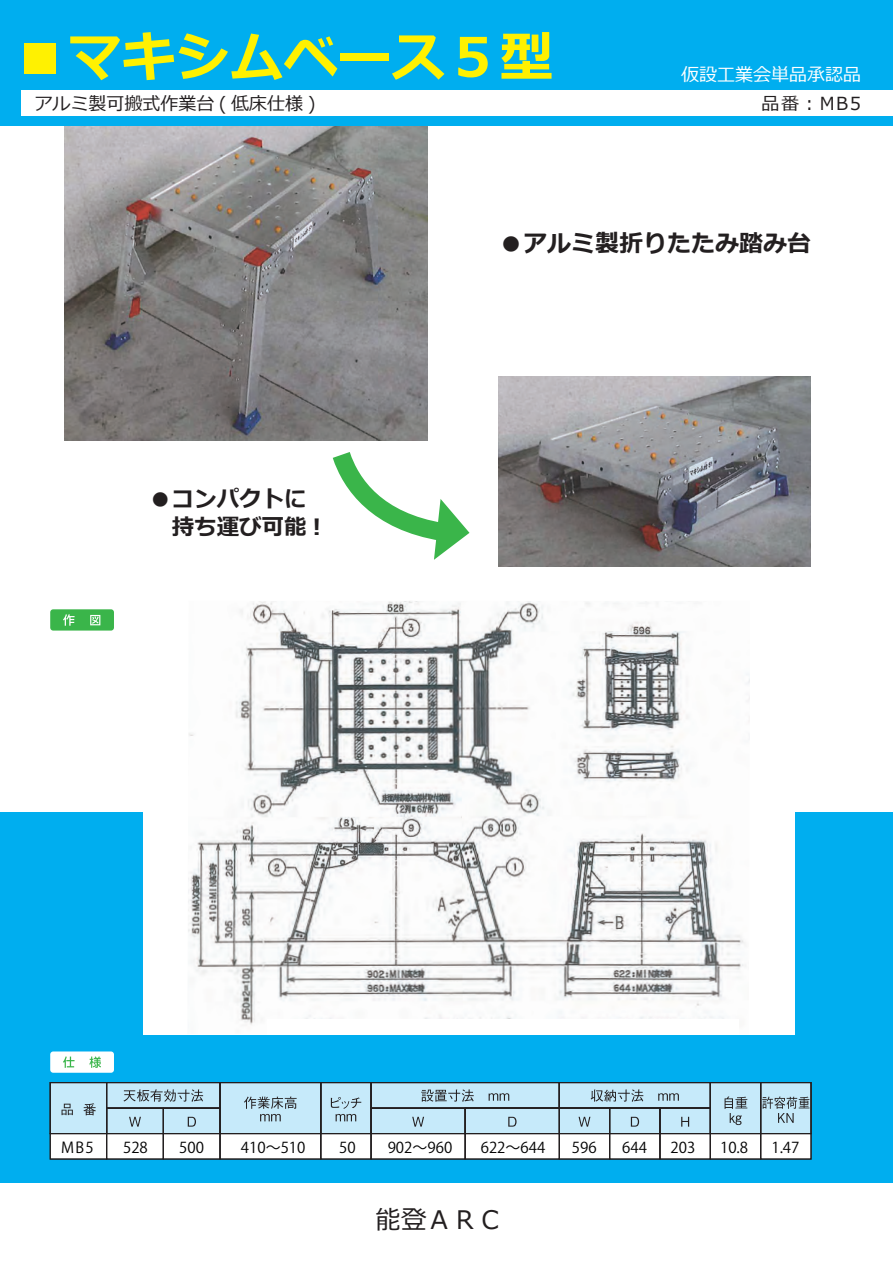
<style>
.page{position:relative;width:893px;height:1263px;background:#fff}
.page>*{position:absolute;margin:0;border:0;box-sizing:border-box;transform-origin:0 0}
.t1{font:700 54px "Meiryo";color:#fff101}
.t2{font:25.5px "Meiryo";color:#231f20}
.t3{font:700 24px "Meiryo";color:#231f20}
.t4{font:700 22.5px/28.5px "Meiryo";color:#231f20}
.t5{font:18px "Meiryo";color:#231f20}
.t6{font:18px "Meiryo";color:#fff}
.t7{font:15px "Koz Go Pro";color:#030303}
</style>
<div class="page">
<div style="left:0;top:813px;width:893px;height:371px;background:#00aeef"></div>
<img style="left:64px;top:126px;width:364px;height:314px">
<img style="left:498px;top:377px;width:312px;height:190px">
<div style="left:143px;top:578px;width:651px;height:457px;background:#fff"></div>
<img style="left:188px;top:601px;width:562px;height:424px">
<div style="left:50px;top:609px;width:64px;height:21px;background:#3ab54a;border-radius:3px"></div>
<svg style="left:63px;top:614px;width:12px;height:12px"></svg>
<svg style="left:90px;top:615px;width:10px;height:10px"></svg>
<div style="left:268px;top:1019px;width:471px;height:15px;background:#fff"></div>
<div style="left:163px;top:1107px;width:58px;height:27px;background:#c6eafa"></div>
<div style="left:106px;top:1107px;width:58px;height:27px;background:#c6eafa"></div>
<div style="left:320px;top:1082px;width:52px;height:52px;background:#c6eafa"></div>
<div style="left:371px;top:1107px;width:95px;height:27px;background:#c6eafa"></div>
<div style="left:50px;top:1082px;width:57px;height:52px;background:#c6eafa"></div>
<div style="left:106px;top:1082px;width:115px;height:26px;background:#c6eafa"></div>
<div style="left:219px;top:1082px;width:102px;height:52px;background:#c6eafa"></div>
<div style="left:371px;top:1082px;width:189px;height:26px;background:#c6eafa"></div>
<div style="left:559px;top:1082px;width:152px;height:26px;background:#c6eafa"></div>
<svg style="left:62px;top:1104px;width:11px;height:11px"></svg>
<svg style="left:83px;top:1103px;width:13px;height:12px"></svg>
<svg style="left:129px;top:1117px;width:12px;height:10px"></svg>
<svg style="left:188px;top:1117px;width:8px;height:10px"></svg>
<svg style="left:123px;top:1089px;width:80px;height:13px"></svg>
<svg style="left:412px;top:1117px;width:12px;height:10px"></svg>
<svg style="left:421px;top:1089px;width:53px;height:13px"></svg>
<svg style="left:489px;top:1093px;width:20px;height:8px"></svg>
<svg style="left:591px;top:1089px;width:52px;height:13px"></svg>
<svg style="left:658px;top:1093px;width:21px;height:8px"></svg>
<svg style="left:244px;top:1096px;width:53px;height:25px"></svg>
<svg style="left:331px;top:1097px;width:30px;height:24px"></svg>
<div style="left:50px;top:1133px;width:57px;height:26px;background:#fff"></div>
<div style="left:106px;top:1133px;width:58px;height:26px;background:#fff"></div>
<div style="left:163px;top:1133px;width:57px;height:26px;background:#fff"></div>
<div style="left:320px;top:1133px;width:51px;height:26px;background:#fff"></div>
<div style="left:559px;top:1107px;width:51px;height:27px;background:#c6eafa"></div>
<div style="left:559px;top:1133px;width:51px;height:26px;background:#fff"></div>
<div style="left:609px;top:1107px;width:52px;height:27px;background:#c6eafa"></div>
<div style="left:609px;top:1133px;width:51px;height:26px;background:#fff"></div>
<div style="left:659px;top:1107px;width:52px;height:27px;background:#c6eafa"></div>
<div style="left:660px;top:1133px;width:51px;height:26px;background:#fff"></div>
<div style="left:710px;top:1082px;width:51px;height:52px;background:#c6eafa"></div>
<div style="left:710px;top:1133px;width:51px;height:26px;background:#fff"></div>
<div style="left:760px;top:1082px;width:52px;height:52px;background:#c6eafa"></div>
<div style="left:760px;top:1133px;width:51px;height:26px;background:#fff"></div>
<div style="left:220px;top:1133px;width:101px;height:26px;background:#fff"></div>
<div style="left:371px;top:1133px;width:95px;height:26px;background:#fff"></div>
<div style="left:465px;top:1107px;width:95px;height:27px;background:#c6eafa"></div>
<div style="left:465px;top:1133px;width:95px;height:26px;background:#fff"></div>
<svg style="left:579px;top:1117px;width:11px;height:10px"></svg>
<svg style="left:631px;top:1117px;width:8px;height:10px"></svg>
<svg style="left:681px;top:1117px;width:8px;height:10px"></svg>
<svg style="left:725px;top:1096px;width:22px;height:29px"></svg>
<svg style="left:762px;top:1096px;width:47px;height:27px"></svg>
<svg style="left:508px;top:1117px;width:8px;height:10px"></svg>
<div style="left:163px;top:1107px;width:58px;height:27px;border:1px solid #231f20"></div>
<div style="left:106px;top:1107px;width:58px;height:27px;border:1px solid #231f20"></div>
<div style="left:320px;top:1082px;width:52px;height:52px;border:1px solid #231f20"></div>
<div style="left:371px;top:1107px;width:95px;height:27px;border:1px solid #231f20"></div>
<div style="left:50px;top:1082px;width:57px;height:52px;border:1px solid #231f20"></div>
<div style="left:106px;top:1082px;width:115px;height:26px;border:1px solid #231f20"></div>
<div style="left:219px;top:1082px;width:102px;height:52px;border:1px solid #231f20"></div>
<div style="left:371px;top:1082px;width:189px;height:26px;border:1px solid #231f20"></div>
<div style="left:559px;top:1082px;width:152px;height:26px;border:1px solid #231f20"></div>
<div style="left:559px;top:1107px;width:51px;height:27px;border:1px solid #231f20"></div>
<div style="left:609px;top:1107px;width:52px;height:27px;border:1px solid #231f20"></div>
<div style="left:659px;top:1107px;width:52px;height:27px;border:1px solid #231f20"></div>
<div style="left:710px;top:1082px;width:51px;height:52px;border:1px solid #231f20"></div>
<div style="left:760px;top:1082px;width:52px;height:52px;border:1px solid #231f20"></div>
<div style="left:465px;top:1107px;width:95px;height:27px;border:1px solid #231f20"></div>
<div style="left:50px;top:1051px;width:64px;height:22px;background:#fff;border-radius:3px"></div>
<svg style="left:63px;top:1056px;width:12px;height:12px"></svg>
<svg style="left:89px;top:1056px;width:12px;height:12px"></svg>
<div style="left:50px;top:1133px;width:57px;height:26px;border:1px solid #231f20"></div>
<div style="left:106px;top:1133px;width:58px;height:26px;border:1px solid #231f20"></div>
<div style="left:163px;top:1133px;width:58px;height:26px;border:1px solid #231f20"></div>
<div style="left:320px;top:1133px;width:52px;height:26px;border:1px solid #231f20"></div>
<div style="left:559px;top:1133px;width:51px;height:26px;border:1px solid #231f20"></div>
<div style="left:609px;top:1133px;width:52px;height:26px;border:1px solid #231f20"></div>
<div style="left:659px;top:1133px;width:52px;height:26px;border:1px solid #231f20"></div>
<div style="left:710px;top:1133px;width:51px;height:26px;border:1px solid #231f20"></div>
<div style="left:760px;top:1133px;width:52px;height:26px;border:1px solid #231f20"></div>
<div style="left:219px;top:1133px;width:102px;height:26px;border:1px solid #231f20"></div>
<div style="left:371px;top:1133px;width:95px;height:26px;border:1px solid #231f20"></div>
<div style="left:465px;top:1133px;width:95px;height:26px;border:1px solid #231f20"></div>
<div style="left:0;top:0;width:893px;height:126px;background:#00aeef"></div>
<div style="left:0;top:1183px;width:893px;height:80px;background:#fff"></div>
<div style="left:21px;top:90px;width:872px;height:26px;background:#fff"></div>
<svg style="left:319px;top:432px;width:125px;height:109px"></svg>
<h1 class="t1" style="left:14px;top:19px;width:541px">■マキシムベース５型</h1>
<p class="t5" style="left:34px;top:91px;width:283px">アルミ製可搬式作業台 ( 低床仕様 )</p>
<p class="t5" style="left:762px;top:91px;width:101px">品番︓MB5</p>
<p class="t6" style="left:681px;top:62px;width:181px">仮設工業会単品承認品</p>
<p class="t5" style="left:745px;top:91px;width:101px">品番︓MB5</p>
<h3 class="t4" style="left:149px;top:486px;width:173px">●コンパクトに　持ち運び可能 !</h3>
<h3 class="t3" style="left:499px;top:227px;width:313px">●アルミ製折りたたみ踏み台</h3>
<p class="t7" style="left:61px;top:1138px;width:34px">MB5</p>
<p class="t7" style="left:123px;top:1138px;width:26px">528</p>
<p class="t7" style="left:179px;top:1138px;width:26px">500</p>
<p class="t7" style="left:241px;top:1138px;width:66px">410～510</p>
<p class="t7" style="left:339px;top:1138px;width:18px">50</p>
<p class="t7" style="left:388px;top:1138px;width:66px">902～960</p>
<p class="t7" style="left:481px;top:1138px;width:66px">622～644</p>
<p class="t7" style="left:572px;top:1138px;width:26px">596</p>
<p class="t7" style="left:622px;top:1138px;width:26px">644</p>
<p class="t7" style="left:670px;top:1138px;width:26px">203</p>
<p class="t7" style="left:720px;top:1138px;width:30px">10.8</p>
<p class="t7" style="left:771px;top:1138px;width:30px">1.47</p>
<h2 class="t2" style="left:376px;top:1202px;width:129px">能登ＡＲＣ</h2>
</div>
